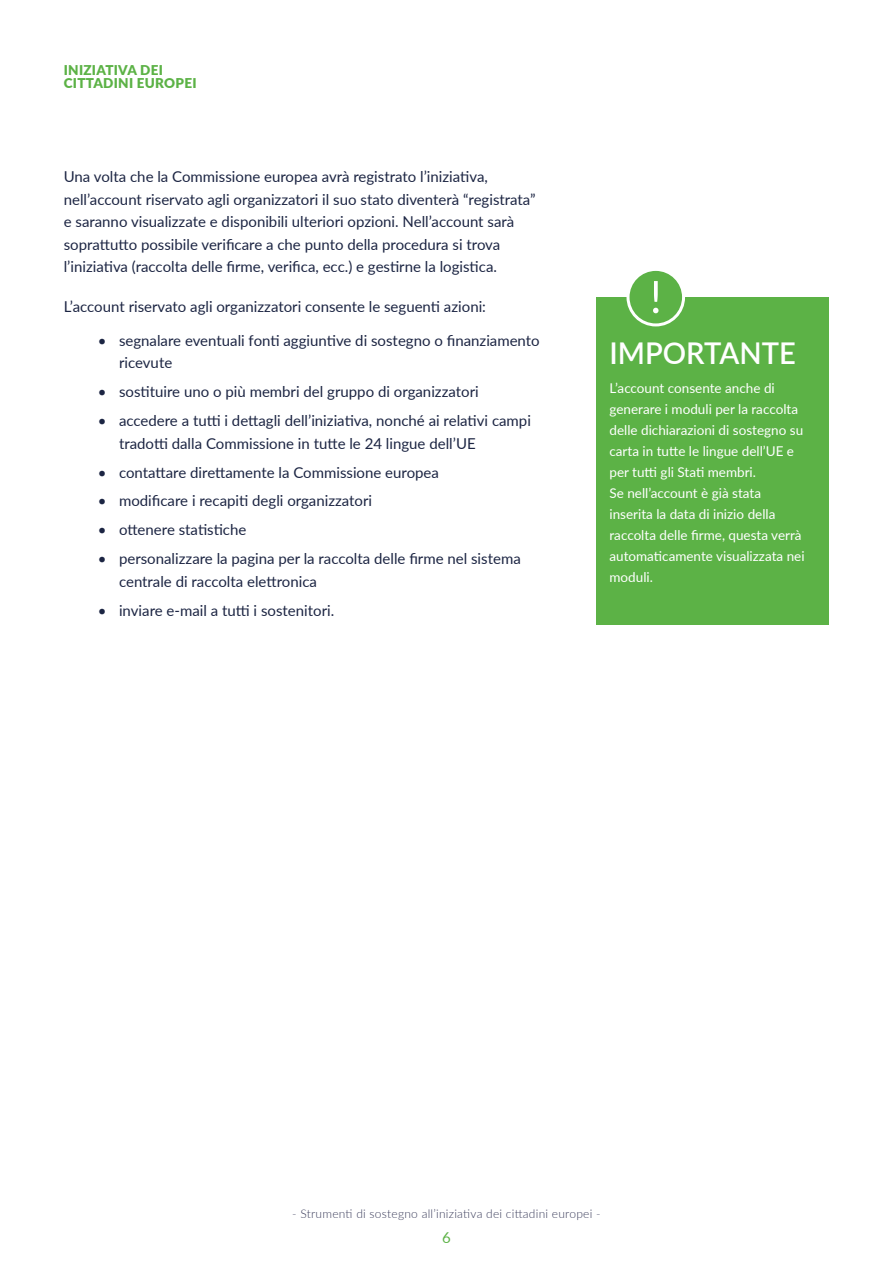
<style>
.page{position:relative;width:893px;height:1263px;background:#fff}
.page>*{position:absolute;margin:0;border:0;box-sizing:border-box;transform-origin:0 0}
.t1{font:600 30px "Lato";color:#fff}
.t2{font:15px/22.5px "Lato";color:#1c2543}
.t3{font:15px "Lato";color:#5cb246}
.t4{font:13.5px/21px "Lato";color:#fff}
.t5{font:900 13.5px/13.5px "Lato";letter-spacing:.02em;color:#5cb246}
.t6{font:300 12px "Lato";letter-spacing:.02em;color:#3c3e5c}
</style>
<div class="page">
<div style="left:597px;top:297px;width:232px;height:328px;background:#5cb246"></div>
<div style="left:628px;top:269px;width:55px;height:56px;background:#5cb246;border-radius:50%"></div>
<div style="left:626px;top:268px;width:59px;height:58px;border:3px solid #fff;border-radius:50%"></div>
<svg style="left:653px;top:281px;width:5px;height:32px"></svg>
<p class="t5" style="left:64px;top:62px;width:134px">INIZIATIVA DEI<br>CITTADINI EUROPEI</p>
<p class="t2" style="left:64px;top:165px;width:473px">Una volta che la Commissione europea avrà registrato l’iniziativa, nell’account riservato agli organizzatori il suo stato diventerà “registrata” e saranno visualizzate e disponibili ulteriori opzioni. Nell’account sarà soprattutto possibile verificare a che punto della procedura si trova l’iniziativa (raccolta delle firme, verifica, ecc.) e gestirne la logistica.</p>
<p class="t2" style="left:64px;top:294px;width:424px">L’account riservato agli organizzatori consente le seguenti azioni:</p>
<p class="t2" style="left:119px;top:329px;width:422px;text-indent:-21px">• segnalare eventuali fonti aggiuntive di sostegno o finanziamento ricevute</p>
<p class="t2" style="left:98px;top:380px;width:382px">• sostituire uno o più membri del gruppo di organizzatori</p>
<p class="t2" style="left:119px;top:409px;width:413px;text-indent:-21px">• accedere a tutti i dettagli dell’iniziativa, nonché ai relativi campi tradotti dalla Commissione in tutte le 24 lingue dell’UE</p>
<p class="t2" style="left:98px;top:460px;width:343px">• contattare direttamente la Commissione europea</p>
<p class="t2" style="left:98px;top:489px;width:276px">• modificare i recapiti degli organizzatori</p>
<p class="t2" style="left:98px;top:518px;width:150px">• ottenere statistiche</p>
<p class="t2" style="left:119px;top:547px;width:403px;text-indent:-21px">• personalizzare la pagina per la raccolta delle firme nel sistema centrale di raccolta elettronica</p>
<p class="t2" style="left:98px;top:598px;width:238px">• inviare e-mail a tutti i sostenitori.</p>
<h1 class="t1" style="left:609px;top:331px;width:188px">IMPORTANTE</h1>
<p class="t4" style="left:609px;top:377px;width:197px">L’account consente anche di generare i moduli per la raccolta delle dichiarazioni di sostegno su carta in tutte le lingue dell’UE e per tutti gli Stati membri.<br>Se nell’account è già stata inserita la data di inizio della raccolta delle firme, questa verrà automaticamente visualizzata nei moduli.</p>
<p class="t6" style="left:292px;top:1206px;width:310px">- Strumenti di sostegno all’iniziativa dei cittadini europei -</p>
<p class="t3" style="left:442px;top:1227px;width:10px">6</p>
</div>
